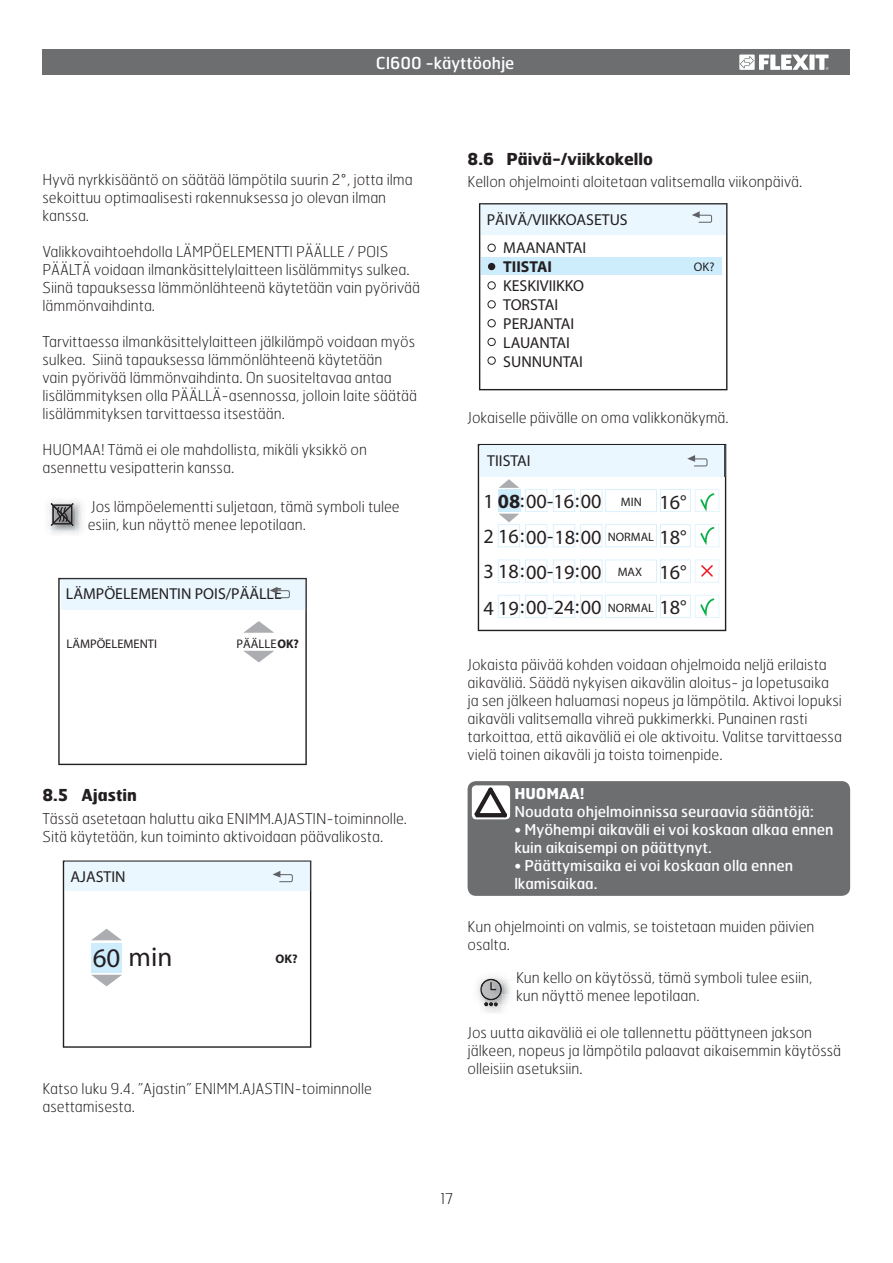
<style>
.page{position:relative;width:893px;height:1263px;background:#fff}
.page>*{position:absolute;margin:0;border:0;box-sizing:border-box;transform-origin:0 0}
.t1{font:27px "Myriad";color:#231f20}
.t2{font:20.25px/35.2px "Myriad";color:#231f20;text-align:justify}
.t3{font:700 16.5px "Hermes";color:#231f20}
.t4{font:16.5px "Hermes";color:#fff}
.t5{font:15.9px/19px "Myriad";color:#231f20}
.t6{font:700 15.9px "Myriad";color:#231f20}
.t7{font:100 15px/18px "Hermes";color:#231f20}
.t8{font:15px/18px "Hermes";color:#fcfcfc}
.t9{font:700 15px "Hermes";color:#fff}
.t10{font:12.45px "Myriad";color:#231f20}
.t11{font:700 12.45px "Myriad";color:#231f20}
.s1{font-weight:700}
.s2{font-size:12.3px}
</style>
<div class="page">
<div style="left:42px;top:49px;width:808px;height:26px;background:#6d6e70"></div>
<div style="left:809px;top:55px;width:5px;height:15px;background:#fff"></div>
<svg style="left:815px;top:55px;width:13px;height:15px"></svg>
<svg style="left:739px;top:55px;width:70px;height:15px"></svg>
<img style="left:81px;top:505px;width:1px;height:25px">
<img style="left:48px;top:503px;width:3px;height:27px">
<img style="left:51px;top:501px;width:4px;height:32px">
<img style="left:79px;top:502px;width:2px;height:30px">
<img style="left:76px;top:501px;width:3px;height:33px">
<img style="left:55px;top:500px;width:21px;height:34px">
<svg style="left:51px;top:503px;width:23px;height:23px"></svg>
<svg style="left:58px;top:578px;width:249px;height:187px"></svg>
<div style="left:61px;top:579px;width:245px;height:31px;background:#eaf7fe"></div>
<svg style="left:243px;top:651px;width:31px;height:11px"></svg>
<svg style="left:243px;top:621px;width:31px;height:12px"></svg>
<svg style="left:63px;top:861px;width:248px;height:187px"></svg>
<div style="left:65px;top:861px;width:246px;height:30px;background:#eaf7fe"></div>
<div style="left:91px;top:943px;width:31px;height:29px;background:#cdecfc"></div>
<svg style="left:91px;top:929px;width:31px;height:11px"></svg>
<svg style="left:91px;top:975px;width:31px;height:11px"></svg>
<svg style="left:479px;top:203px;width:248px;height:187px"></svg>
<div style="left:481px;top:258px;width:241px;height:17px;background:#cdecfc"></div>
<div style="left:488px;top:263px;width:7px;height:7px;background:#231f20;border-radius:50%"></div>
<div style="left:488px;top:244px;width:8px;height:8px;border:1px solid #231f20;border-radius:50%"></div>
<div style="left:481px;top:204px;width:246px;height:31px;background:#eaf7fe"></div>
<div style="left:488px;top:281px;width:7px;height:8px;border:1px solid #231f20;border-radius:50%"></div>
<div style="left:488px;top:300px;width:7px;height:8px;border:1px solid #231f20;border-radius:50%"></div>
<div style="left:488px;top:319px;width:7px;height:8px;border:1px solid #231f20;border-radius:50%"></div>
<div style="left:488px;top:338px;width:7px;height:8px;border:1px solid #231f20;border-radius:50%"></div>
<div style="left:488px;top:357px;width:7px;height:8px;border:1px solid #231f20;border-radius:50%"></div>
<svg style="left:478px;top:444px;width:248px;height:187px"></svg>
<div style="left:480px;top:446px;width:245px;height:31px;background:#eaf7fe"></div>
<hr style="left:725px;top:446px;width:1px;height:31px;background:#43484c">
<svg style="left:687px;top:455px;width:21px;height:12px"></svg>
<svg style="left:498px;top:479px;width:49px;height:68px"></svg>
<svg style="left:498px;top:560px;width:49px;height:23px"></svg>
<svg style="left:498px;top:595px;width:49px;height:23px"></svg>
<svg style="left:553px;top:489px;width:166px;height:27px"></svg>
<svg style="left:553px;top:595px;width:166px;height:26px"></svg>
<svg style="left:553px;top:524px;width:166px;height:25px"></svg>
<svg style="left:553px;top:560px;width:166px;height:23px"></svg>
<div style="left:468px;top:781px;width:382px;height:115px;background:#6d6e70;border-radius:8px"></div>
<svg style="left:472px;top:785px;width:38px;height:34px"></svg>
<svg style="left:474px;top:788px;width:33px;height:29px"></svg>
<img style="left:477px;top:982px;width:3px;height:12px">
<img style="left:485px;top:977px;width:19px;height:2px">
<svg style="left:480px;top:979px;width:30px;height:34px"></svg>
<p class="t4" style="left:376px;top:57px;width:140px">CI600 -käyttöohje</p>
<p class="t7" style="left:43px;top:172px;width:372px">Hyvä nyrkkisääntö on säätää lämpötila suurin 2°, jotta ilma sekoittuu optimaalisesti rakennuksessa jo olevan ilman kanssa.</p>
<p class="t7" style="left:43px;top:244px;width:379px">Valikkovaihtoehdolla LÄMPÖELEMENTTI PÄÄLLE / POIS PÄÄLTÄ voidaan ilmankäsittelylaitteen lisälämmitys sulkea.<br>Siinä tapauksessa lämmönlähteenä käytetään vain pyörivää lämmönvaihdinta.</p>
<p class="t7" style="left:43px;top:334px;width:376px">Tarvittaessa ilmankäsittelylaitteen jälkilämpö voidaan myös sulkea. Siinä tapauksessa lämmönlähteenä käytetään<br>vain pyörivää lämmönvaihdinta. On suositeltavaa antaa lisälämmityksen olla PÄÄLLÄ-asennossa, jolloin laite säätää lisälämmityksen tarvittaessa itsestään.</p>
<p class="t7" style="left:43px;top:442px;width:326px">HUOMAA! Tämä ei ole mahdollista, mikäli yksikkö on asennettu vesipatterin kanssa.</p>
<p class="t7" style="left:88px;top:499px;width:313px">Jos lämpöelementti suljetaan, tämä symboli tulee esiin, kun näyttö menee lepotilaan.</p>
<p class="t5" style="left:66px;top:586px;width:217px">LÄMPÖELEMENTIN POIS/PÄÄLLE</p>
<p class="t10" style="left:66px;top:639px;width:92px">LÄMPÖELEMENTI</p>
<p class="t10" style="left:237px;top:639px;width:64px">PÄÄLLE <span class="s1">OK?</span></p>
<p class="t3" style="left:43px;top:789px;width:96px">8.5 Ajastin</p>
<p class="t7" style="left:43px;top:811px;width:366px">Tässä asetetaan haluttu aika ENIMM.AJASTIN-toiminnolle.<br>Sitä käytetään, kun toiminto aktivoidaan päävalikosta.</p>
<p class="t5" style="left:71px;top:868px;width:57px">AJASTIN</p>
<h1 class="t1" style="left:93px;top:947px;width:81px">60 min</h1>
<p class="t11" style="left:276px;top:955px;width:24px">OK?</p>
<p class="t7" style="left:43px;top:1081px;width:331px">Katso luku 9.4. ”Ajastin” ENIMM.AJASTIN-toiminnolle asettamisesta.</p>
<p class="t3" style="left:467px;top:152px;width:187px">8.6 Päivä-/viikkokello</p>
<p class="t7" style="left:467px;top:174px;width:336px">Kellon ohjelmointi aloitetaan valitsemalla viikonpäivä.</p>
<p class="t5" style="left:503px;top:206px;width:126px;line-height:28px;text-indent:-17px">PÄIVÄ/VIIKKOASETUS<br>MAANANTAI</p>
<p class="t6" style="left:503px;top:260px;width:50px">TIISTAI</p>
<p class="t5" style="left:503px;top:277px;width:82px">KESKIVIIKKO<br>TORSTAI<br>PERJANTAI<br>LAUANTAI<br>SUNNUNTAI</p>
<p class="t10" style="left:694px;top:262px;width:22px">OK?</p>
<p class="t7" style="left:468px;top:410px;width:263px">Jokaiselle päivälle on oma valikkonäkymä.</p>
<p class="t5" style="left:487px;top:453px;width:45px">TIISTAI</p>
<h2 class="t2" style="left:483px;top:485px;width:205px">1 <span class="s1">08</span>: 00 -16 : 00 <span class="s2">MIN</span> 16° 2 16 : 00 -18: 00 <span class="s2">NORMAL</span> 18° 3 18: 00 -19 : 00 <span class="s2">MAX</span> 16° 4 19 : 00 -24 : 00 <span class="s2">NORMAL</span> 18°</h2>
<p class="t7" style="left:468px;top:657px;width:376px">Jokaista päivää kohden voidaan ohjelmoida neljä erilaista aikaväliä. Säädä nykyisen aikavälin aloitus- ja lopetusaika ja sen jälkeen haluamasi nopeus ja lämpötila. Aktivoi lopuksi aikaväli valitsemalla vihreä pukkimerkki. Punainen rasti tarkoittaa, että aikaväliä ei ole aktivoitu. Valitse tarvittaessa vielä toinen aikaväli ja toista toimenpide.</p>
<p class="t9" style="left:514px;top:788px;width:72px">HUOMAA!</p>
<p class="t8" style="left:514px;top:804px;width:301px">Noudata ohjelmoinnissa seuraavia sääntöjä:</p>
<p class="t8" style="left:514px;top:822px;width:321px">• Myöhempi aikaväli ei voi koskaan alkaa ennen kuin aikaisempi on päättynyt.</p>
<p class="t8" style="left:514px;top:858px;width:280px">• Päättymisaika ei voi koskaan olla ennen lkamisaikaa.</p>
<p class="t7" style="left:467px;top:919px;width:348px">Kun ohjelmointi on valmis, se toistetaan muiden päivien osalta.</p>
<p class="t7" style="left:516px;top:970px;width:298px">Kun kello on käytössä, tämä symboli tulee esiin, kun näyttö menee lepotilaan.</p>
<p class="t7" style="left:468px;top:1025px;width:375px">Jos uutta aikaväliä ei ole tallennettu päättyneen jakson jälkeen, nopeus ja lämpötila palaavat aikaisemmin käytössä olleisiin asetuksiin.</p>
<p class="t7" style="left:440px;top:1191px;width:15px">17</p>
</div>
